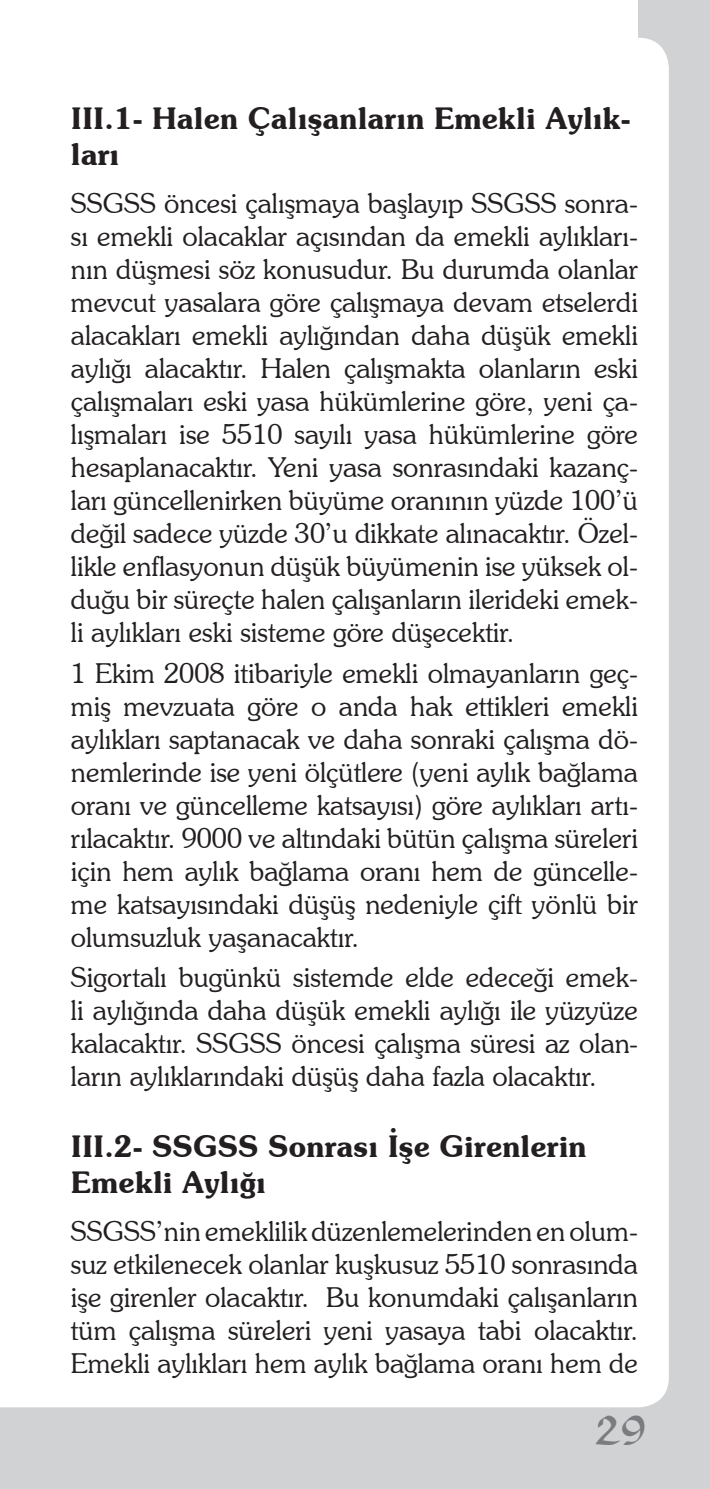
<style>
.page{position:relative;width:709px;height:1489px;background:#fff}
.page>*{position:absolute;margin:0;border:0;box-sizing:border-box;transform-origin:0 0}
.t1{font:40px "Viking Plain";color:#7a7c7f}
.t2{font:600 30px/36px "Souvenir IT Cby BT";color:#231f20}
.t3{font:300 27.5px/33px "Souvenir IT Cby BT";color:#231f20;text-align:justify}
</style>
<div class="page">
<div style="left:0;top:0;width:709px;height:1488px;background:#d1d2d4"></div>
<div style="left:0;top:38px;width:669px;height:1369px;background:#fff"></div>
<div style="left:0;top:0;width:638px;height:71px;background:#fff"></div>
<p class="t2" style="left:71px;top:100px;width:561px">III.1- Halen Çalışanların Emekli Aylık&shy;ları</p>
<p class="t3" style="left:71px;top:187px;width:568px">SSGSS öncesi çalışmaya başlayıp SSGSS sonra&shy;sı emekli olacaklar açısından da emekli aylıkları&shy;nın düşmesi söz konusudur. Bu durumda olanlar mevcut yasalara göre çalışmaya devam etselerdi alacakları emekli aylığından daha düşük emekli aylığı alacaktır. Halen çalışmakta olanların eski çalışmaları eski yasa hükümlerine göre, yeni ça&shy;lışmaları ise 5510 sayılı yasa hükümlerine göre hesaplanacaktır. Yeni yasa sonrasındaki kazanç&shy;ları güncellenirken büyüme oranının yüzde 100’ü değil sadece yüzde 30’u dikkate alınacaktır. Özel&shy;likle enflasyonun düşük büyümenin ise yüksek ol&shy;duğu bir süreçte halen çalışanların ilerideki emek&shy;li aylıkları eski sisteme göre düşecektir.</p>
<p class="t3" style="left:71px;top:656px;width:568px">1 Ekim 2008 itibariyle emekli olmayanların geç&shy;miş mevzuata göre o anda hak ettikleri emekli aylıkları saptanacak ve daha sonraki çalışma dö&shy;nemlerinde ise yeni ölçütlere (yeni aylık bağlama oranı ve güncelleme katsayısı) göre aylıkları artı&shy;rılacaktır. 9000 ve altındaki bütün çalışma süreleri için hem aylık bağlama oranı hem de güncelle&shy;me katsayısındaki düşüş nedeniyle çift yönlü bir olumsuzluk yaşanacaktır.</p>
<p class="t3" style="left:71px;top:960px;width:568px">Sigortalı bugünkü sistemde elde edeceği emek&shy;li aylığında daha düşük emekli aylığı ile yüzyüze kalacaktır. SSGSS öncesi çalışma süresi az olan&shy;ların aylıklarındaki düşüş daha fazla olacaktır.</p>
<p class="t2" style="left:71px;top:1127px;width:517px">III.2- SSGSS Sonrası İşe Girenlerin<br>Emekli Aylığı</p>
<p class="t3" style="left:71px;top:1214px;width:568px">SSGSS’nin emeklilik düzenlemelerinden en olum&shy;suz etkilenecek olanlar kuşkusuz 5510 sonrasında işe girenler olacaktır. Bu konumdaki çalışanların tüm çalışma süreleri yeni yasaya tabi olacaktır.<br>Emekli aylıkları hem aylık bağlama oranı hem de</p>
<h1 class="t1" style="left:594px;top:1403px;width:50px">29</h1>
</div>
